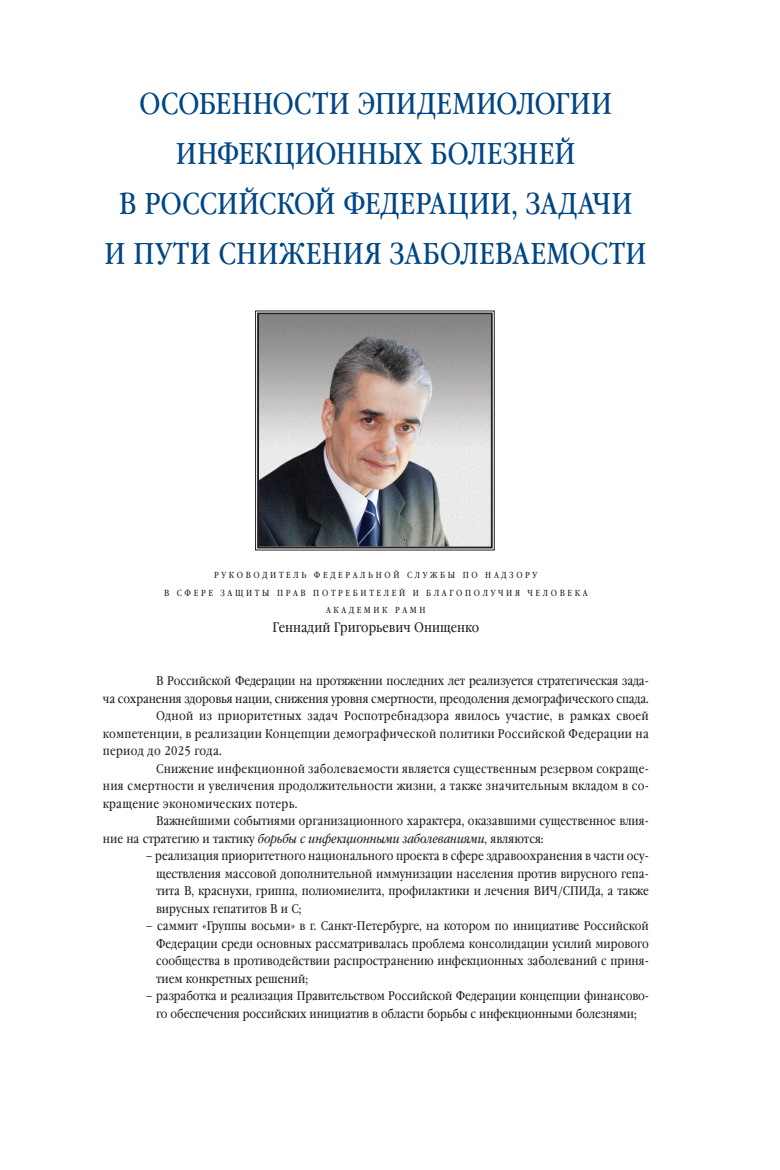
<style>
.page{position:relative;width:780px;height:1170px;background:#fff}
.page>*{position:absolute;margin:0;border:0;box-sizing:border-box;transform-origin:0 0}
.t1{font:30px/50px "Garamond Book Narrow C";letter-spacing:.12em;color:#004684}
.t2{font:13.75px "Garamond Book Narrow C";color:#231f20}
.t3{font:12.5px/17.5px "Garamond Book Narrow C";color:#231f20;text-align:justify}
.t4{font:12.5px "Garamond Book Narrow C";letter-spacing:.02em;color:#231f20}
.t5{font:italic 12.5px "Garamond Book Narrow C";color:#231f20}
.t6{font:8.75px "Garamond Book Narrow C";letter-spacing:.405em;color:#231f20}
.s1{font-style:normal}
</style>
<div class="page">
<img style="left:255px;top:310px;width:240px;height:240px">
<div style="left:257px;top:312px;width:235px;height:236px;border:2px solid #231f20"></div>
<h1 class="t1" style="left:139px;top:79px;width:257px">Особенности эпид</h1>
<h1 class="t1" style="left:436px;top:79px;width:115px">емиологии</h1>
<h1 class="t1" style="left:176px;top:129px;width:401px">инфекционных болезней</h1>
<h1 class="t1" style="left:119px;top:179px;width:62px">в Росси</h1>
<h1 class="t1" style="left:238px;top:179px;width:40px">йско</h1>
<h1 class="t1" style="left:105px;top:179px;width:540px;text-indent:210px">й Федерации , задачи ипутиснижения заболеваемости</h1>
<p class="t6" style="left:214px;top:570px;width:24px">руководи</p>
<p class="t6" style="left:279px;top:570px;width:186px">тель Федеральнойс лужбыпо</p>
<p class="t6" style="left:485px;top:570px;width:53px">надзор у</p>
<p class="t6" style="left:164px;top:588px;width:8px">всф</p>
<p class="t6" style="left:194px;top:588px;width:86px">ере защитыпр</p>
<p class="t6" style="left:293px;top:588px;width:16px">а впо</p>
<p class="t6" style="left:331px;top:588px;width:83px">требителейи</p>
<p class="t6" style="left:426px;top:588px;width:32px">благопо</p>
<p class="t6" style="left:483px;top:588px;width:105px">лучи яч елов ека</p>
<p class="t6" style="left:326px;top:605px;width:54px">академик</p>
<p class="t6" style="left:395px;top:605px;width:16px">Р АМН</p>
<p class="t2" style="left:272px;top:619px;width:208px">Геннадий Григорьевич Онищенко</p>
<p class="t3" style="left:156px;top:672px;width:494px">В Российской Федерации на протяжении последних лет реализуется стратегическая зада-</p>
<p class="t3" style="left:103px;top:690px;width:547px">ча сохранения здоровья нации, снижения уровня смертности, преодоления демографического спада.</p>
<p class="t4" style="left:156px;top:708px;width:494px">Одной из приоритетных задач Роспотребнадзора явилось участие, в рамках своей</p>
<p class="t4" style="left:103px;top:726px;width:547px">компетенции, в реализации Концепции демографической политики Российской Федерации на</p>
<p class="t4" style="left:103px;top:743px;width:120px">период до 2025 года.</p>
<p class="t4" style="left:156px;top:761px;width:494px">Снижение инфекционной заболеваемости является существенным резервом сокраще-</p>
<p class="t4" style="left:103px;top:778px;width:547px">ния смертности и увеличения продолжительности жизни, а также значительным вкладом в со-</p>
<p class="t4" style="left:103px;top:796px;width:196px">кращение экономических потерь.</p>
<p class="t3" style="left:156px;top:812px;width:494px">Важнейшими событиями организационного характера, оказавшими существенное влия-</p>
<p class="t5" style="left:103px;top:831px;width:442px"><span class="s1">ние на стратегию и тактику</span> борьбы с инфекционными заболеваниями<span class="s1">, являются:</span></p>
<p class="t3" style="left:156px;top:847px;width:494px;text-indent:-11px">– реализация приоритетного национального проекта в сфере здравоохранения в части осу&shy;ществления массовой дополнительной иммунизации населения против вирусного гепа&shy;тита В, краснухи, гриппа, полиомиелита, профилактики и лечения ВИЧ/СПИДа, а также вирусных гепатитов В и С;</p>
<p class="t3" style="left:156px;top:917px;width:494px;text-indent:-11px">– саммит «Группы восьми» в г. Санкт-Петербурге, на котором по инициативе Российской Федерации среди основных рассматривалась проблема консолидации усилий мирового сообщества в противодействии распространению инфекционных заболеваний с приня&shy;тием конкретных решений;</p>
<p class="t3" style="left:145px;top:987px;width:505px;text-align:center">– разработка и реализация Правительством Российской Федерации концепции финансово&shy;го обеспечения российских инициатив в области борьбы с инфекционными болезнями;</p>
</div>
